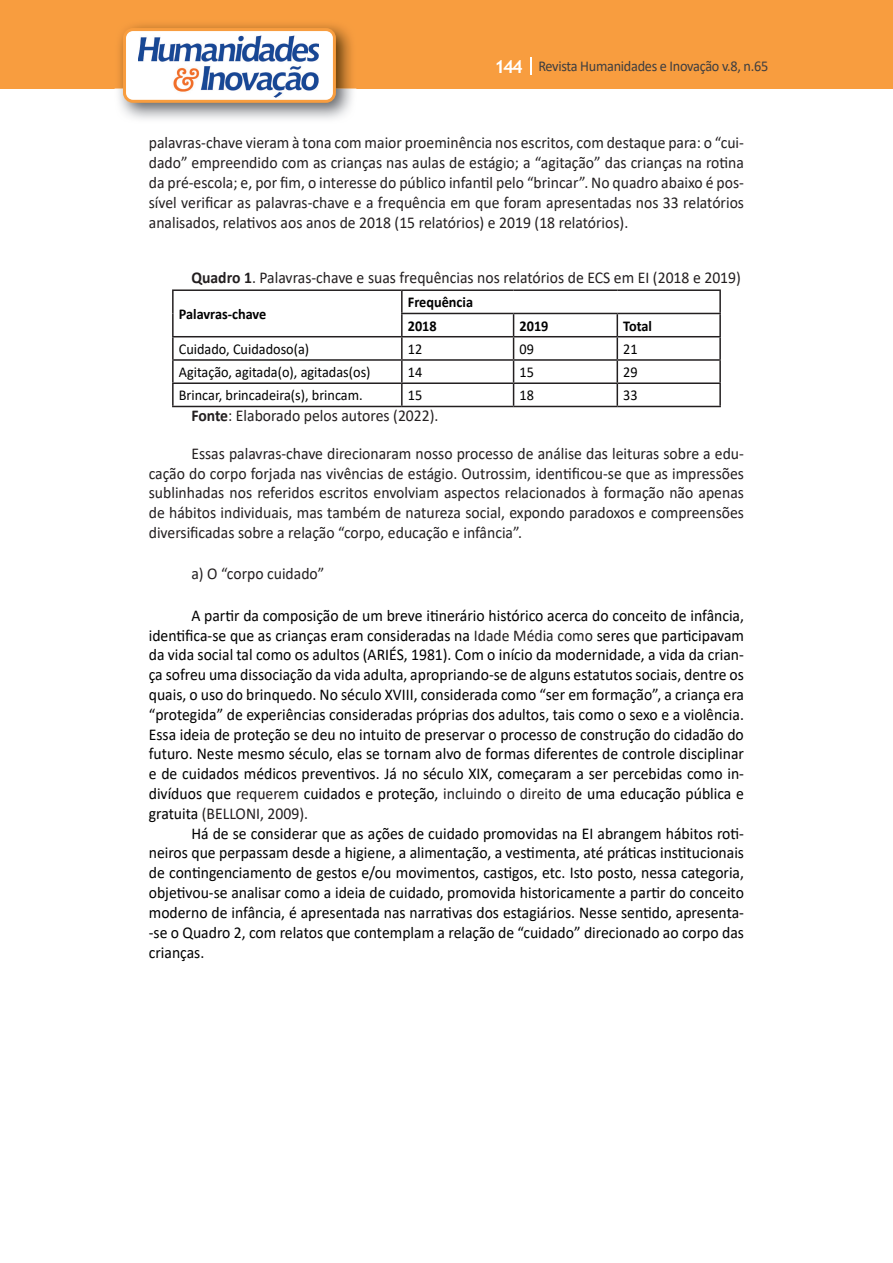
<style>
.page{position:relative;width:893px;height:1263px;background:#fff}
.page>*{position:absolute;margin:0;border:0;box-sizing:border-box;transform-origin:0 0}
.t1{font:16.5px/19.8px "Calibri";color:#000001;text-align:justify;scale:.95 1}
.t2{font:16.5px/19.8px "Calibri";color:#231f20;text-align:justify;scale:.95 1}
.t3{font:15px "Calibri";color:#000001;scale:.95 1}
.t4{font:15px "Calibri";letter-spacing:-.02em;color:#3e3e3f;scale:.95 1}
.t5{font:700 15px/23.2px "Calibri";color:#000001;scale:.95 1}
.s1{font-family:"Trebuchet MS";font-weight:700;font-size:18px;color:#fff}
.s2{font-weight:700}
.s3{color:#231f20}
</style>
<div class="page">
<div style="left:0;top:0;width:893px;height:88px;background:#f89d3f"></div>
<svg style="left:530px;top:57px;width:2px;height:18px"></svg>
<img style="left:115px;top:24px;width:241px;height:95px">
<div style="left:125px;top:30px;width:209px;height:71px;background:#fff;border-radius:9px"></div>
<img style="left:138px;top:35px;width:181px;height:62px">
<div style="left:123px;top:28px;width:213px;height:75px;border:3px solid #f89d3f;border-radius:9px"></div>
<hr style="left:172px;top:289px;width:230px;height:2px;background:#231f20">
<hr style="left:172px;top:291px;width:2px;height:22px;background:#231f20">
<hr style="left:402px;top:289px;width:112px;height:2px;background:#231f20">
<hr style="left:401px;top:291px;width:2px;height:22px;background:#231f20">
<hr style="left:514px;top:289px;width:103px;height:2px;background:#231f20">
<hr style="left:617px;top:289px;width:104px;height:2px;background:#231f20">
<hr style="left:719px;top:291px;width:2px;height:22px;background:#231f20">
<hr style="left:172px;top:313px;width:2px;height:23px;background:#231f20">
<hr style="left:401px;top:313px;width:113px;height:1px;background:#231f20">
<hr style="left:401px;top:314px;width:2px;height:22px;background:#231f20">
<hr style="left:514px;top:313px;width:103px;height:1px;background:#231f20">
<hr style="left:617px;top:313px;width:104px;height:1px;background:#231f20">
<hr style="left:719px;top:314px;width:2px;height:22px;background:#231f20">
<hr style="left:172px;top:336px;width:230px;height:1px;background:#231f20">
<hr style="left:172px;top:337px;width:2px;height:22px;background:#231f20">
<hr style="left:402px;top:336px;width:112px;height:1px;background:#231f20">
<hr style="left:401px;top:337px;width:2px;height:22px;background:#231f20">
<hr style="left:514px;top:336px;width:103px;height:1px;background:#231f20">
<hr style="left:617px;top:336px;width:104px;height:1px;background:#231f20">
<hr style="left:719px;top:337px;width:2px;height:22px;background:#231f20">
<hr style="left:172px;top:359px;width:230px;height:2px;background:#231f20">
<hr style="left:172px;top:361px;width:2px;height:21px;background:#231f20">
<hr style="left:402px;top:359px;width:112px;height:2px;background:#231f20">
<hr style="left:401px;top:361px;width:2px;height:21px;background:#231f20">
<hr style="left:514px;top:359px;width:103px;height:2px;background:#231f20">
<hr style="left:617px;top:359px;width:104px;height:2px;background:#231f20">
<hr style="left:719px;top:361px;width:2px;height:21px;background:#231f20">
<hr style="left:172px;top:382px;width:230px;height:2px;background:#231f20">
<hr style="left:172px;top:384px;width:2px;height:22px;background:#231f20">
<hr style="left:402px;top:382px;width:112px;height:2px;background:#231f20">
<hr style="left:401px;top:384px;width:2px;height:22px;background:#231f20">
<hr style="left:514px;top:382px;width:103px;height:2px;background:#231f20">
<svg style="left:513px;top:314px;width:1px;height:92px"></svg>
<hr style="left:617px;top:382px;width:104px;height:2px;background:#231f20">
<svg style="left:617px;top:314px;width:1px;height:92px"></svg>
<hr style="left:719px;top:384px;width:2px;height:22px;background:#231f20">
<hr style="left:172px;top:406px;width:230px;height:1px;background:#231f20">
<hr style="left:402px;top:406px;width:112px;height:1px;background:#231f20">
<hr style="left:514px;top:406px;width:103px;height:1px;background:#231f20">
<hr style="left:617px;top:406px;width:104px;height:1px;background:#231f20">
<p class="t4" style="left:495px;top:56px;width:290px"><span class="s1">144</span> Revista Humanidades e Inovação v.8, n.65</p>
<p class="t2" style="left:149px;top:133px;width:628px">palavras-chave vieram à tona com maior proeminência nos escritos, com destaque para: o “cui&shy;dado” empreendido com as crianças nas aulas de estágio; a “agitação” das crianças na rotina da pré-escola; e, por fim, o interesse do público infantil pelo “brincar”. No quadro abaixo é pos&shy;sível verificar as palavras-chave e a frequência em que foram apresentadas nos 33 relatórios analisados, relativos aos anos de 2018 (15 relatórios) e 2019 (18 relatórios).</p>
<p class="t2" style="left:191px;top:268px;width:580px"><span class="s2">Quadro 1</span>. Palavras-chave e suas frequências nos relatórios de ECS em EI (2018 e 2019)</p>
<p class="t5" style="left:179px;top:302px;width:94px">Palavras-chave</p>
<p class="t5" style="left:408px;top:291px;width:70px">Frequência<br>2018</p>
<p class="t5" style="left:520px;top:314px;width:32px">2019</p>
<p class="t5" style="left:623px;top:314px;width:32px">Total</p>
<p class="t3" style="left:179px;top:339px;width:139px">Cuidado, Cuidadoso(a)</p>
<p class="t3" style="left:408px;top:339px;width:17px">12</p>
<p class="t3" style="left:520px;top:339px;width:17px">09</p>
<p class="t3" style="left:623px;top:339px;width:17px">21</p>
<p class="t3" style="left:179px;top:362px;width:203px">Agitação, agitada(o), agitadas(os)</p>
<p class="t3" style="left:408px;top:362px;width:17px">14</p>
<p class="t3" style="left:520px;top:362px;width:17px">15</p>
<p class="t3" style="left:623px;top:362px;width:17px">29</p>
<p class="t3" style="left:179px;top:385px;width:195px">Brincar, brincadeira(s), brincam.</p>
<p class="t3" style="left:408px;top:385px;width:17px">15</p>
<p class="t3" style="left:520px;top:385px;width:17px">18</p>
<p class="t3" style="left:623px;top:385px;width:17px">33</p>
<p class="t2" style="left:191px;top:405px;width:262px"><span class="s2">Fonte</span>: Elaborado pelos autores (2022).</p>
<p class="t2" style="left:149px;top:443px;width:628px;text-indent:43px">Essas palavras-chave direcionaram nosso processo de análise das leituras sobre a edu&shy;cação do corpo forjada nas vivências de estágio. Outrossim, identificou-se que as impressões sublinhadas nos referidos escritos envolviam aspectos relacionados à formação não apenas de hábitos individuais, mas também de natureza social, expondo paradoxos e compreensões diversificadas sobre a relação “corpo, educação e infância”.</p>
<p class="t2" style="left:191px;top:564px;width:142px">a) O “corpo cuidado”</p>
<p class="t1" style="left:149px;top:605px;width:628px;text-indent:43px">A partir da composição de um breve itinerário histórico acerca do conceito de infância, identifica-se que as crianças eram consideradas na <span class="s3">Idade Média como</span> seres que participavam da vida social tal como os adultos (ARIÉS, 1981). Com o início da modernidade, a vida da crian&shy;ça sofreu uma dissociação da vida adulta, apropriando-se de alguns estatutos sociais, dentre os quais, o uso do brinquedo. No século XVIII, considerada como “ser em formação”, a criança era “protegida” de experiências consideradas próprias dos adultos, tais como o sexo e a violência.<br>Essa ideia de proteção se deu no intuito de preservar o processo de construção do cidadão do futuro. Neste mesmo século, elas se tornam alvo de formas diferentes de controle disciplinar e de cuidados médicos preventivos. Já no século XIX, começaram a ser percebidas como in&shy;divíduos que <span class="s3">requerem</span> cuidados e proteção, <span class="s3">incluindo o direito</span> de uma educação pública e gratuita <span class="s3">(BELLONI, 2009).</span></p>
<p class="t1" style="left:149px;top:823px;width:628px;text-indent:43px">Há de se considerar que as ações de cuidado promovidas na EI abrangem hábitos roti&shy;neiros que perpassam desde a higiene, a alimentação, a vestimenta, até práticas institucionais de contingenciamento de gestos e/ou movimentos, castigos, etc. Isto posto, nessa categoria, objetivou-se analisar como a ideia de cuidado, promovida historicamente a partir do conceito moderno de infância, é apresentada nas narrativas dos estagiários. Nesse sentido, apresenta--se o Quadro 2, com relatos que contemplam a relação de “cuidado” direcionado ao corpo das crianças.</p>
</div>
